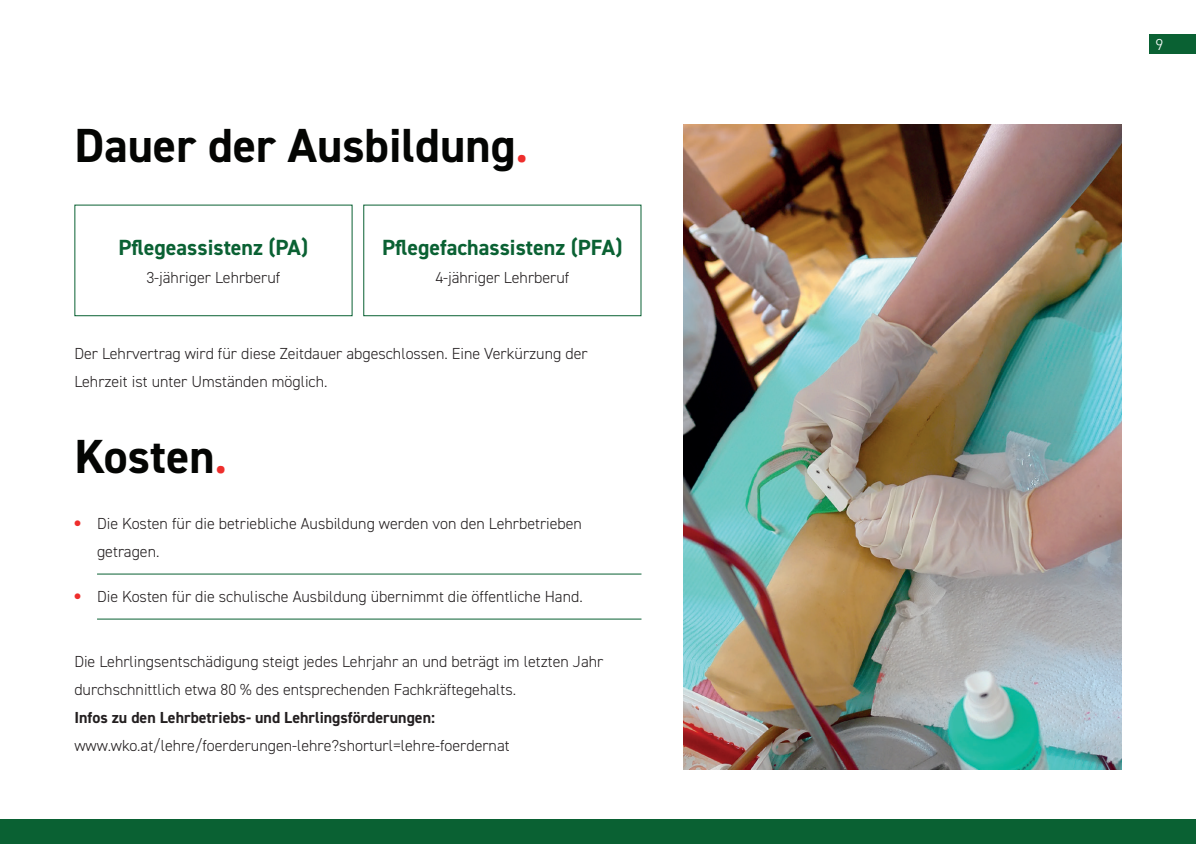
<style>
.page{position:relative;width:1196px;height:844px;background:#fff}
.page>*{position:absolute;margin:0;border:0;box-sizing:border-box;transform-origin:0 0}
.t1{font:700 48px "DIN2014";color:#040503}
.t2{font:700 22px "DIN2014";color:#0a6133}
.t3{font:300 16px/28px "DIN2014";color:#231f20}
.t4{font:700 16px "DIN2014";color:#231f20}
.t5{font:300 16px "DIN2014";color:#fff}
.s1{font-family:"Abril Display";color:#ee2e2c}
</style>
<div class="page">
<div style="left:1149px;top:34px;width:46px;height:19px;background:#0a6133"></div>
<hr style="left:97px;top:573px;width:544px;height:1px;background:#0a6133">
<hr style="left:97px;top:618px;width:544px;height:1px;background:#0a6133">
<img style="left:683px;top:125px;width:438px;height:644px">
<div style="left:74px;top:205px;width:278px;height:111px;border:1px solid #0a6133"></div>
<div style="left:363px;top:205px;width:278px;height:111px;border:1px solid #0a6133"></div>
<div style="left:0;top:819px;width:1195px;height:25px;background:#0a6133"></div>
<h1 class="t1" style="left:74px;top:113px;width:455px">Dauer der Ausbildung<span class="s1">.</span></h1>
<h2 class="t2" style="left:119px;top:233px;width:191px">Pflegeassistenz (PA)</h2>
<p class="t3" style="left:146px;top:263px;width:135px">3-jähriger Lehrberuf</p>
<h2 class="t2" style="left:382px;top:233px;width:242px">Pflegefachassistenz (PFA)</h2>
<p class="t3" style="left:435px;top:263px;width:135px">4-jähriger Lehrberuf</p>
<p class="t3" style="left:74px;top:339px;width:514px">Der Lehrvertrag wird für diese Zeitdauer abgeschlossen. Eine Verkürzung der<br>Lehrzeit ist unter Umständen möglich.</p>
<h1 class="t1" style="left:74px;top:424px;width:154px">Kosten<span class="s1">.</span></h1>
<p class="t3" style="left:97px;top:509px;width:486px;text-indent:-23px"><sup>●</sup> Die Kosten für die betriebliche Ausbildung werden von den Lehrbetrieben getragen.</p>
<p class="t3" style="left:74px;top:582px;width:510px"><sup>●</sup> Die Kosten für die schulische Ausbildung übernimmt die öffentliche Hand.</p>
<p class="t3" style="left:74px;top:647px;width:530px">Die Lehrlingsentschädigung steigt jedes Lehrjahr an und beträgt im letzten Jahr durchschnittlich etwa 80 % des entsprechenden Fachkräftegehalts.</p>
<p class="t4" style="left:74px;top:706px;width:362px">Infos zu den Lehrbetriebs- und Lehrlingsförderungen:</p>
<p class="t3" style="left:74px;top:731px;width:437px">www.wko.at/lehre/foerderungen-lehre?shorturl=lehre-foerdernat</p>
<p class="t5" style="left:1155px;top:35px;width:9px">9</p>
</div>
